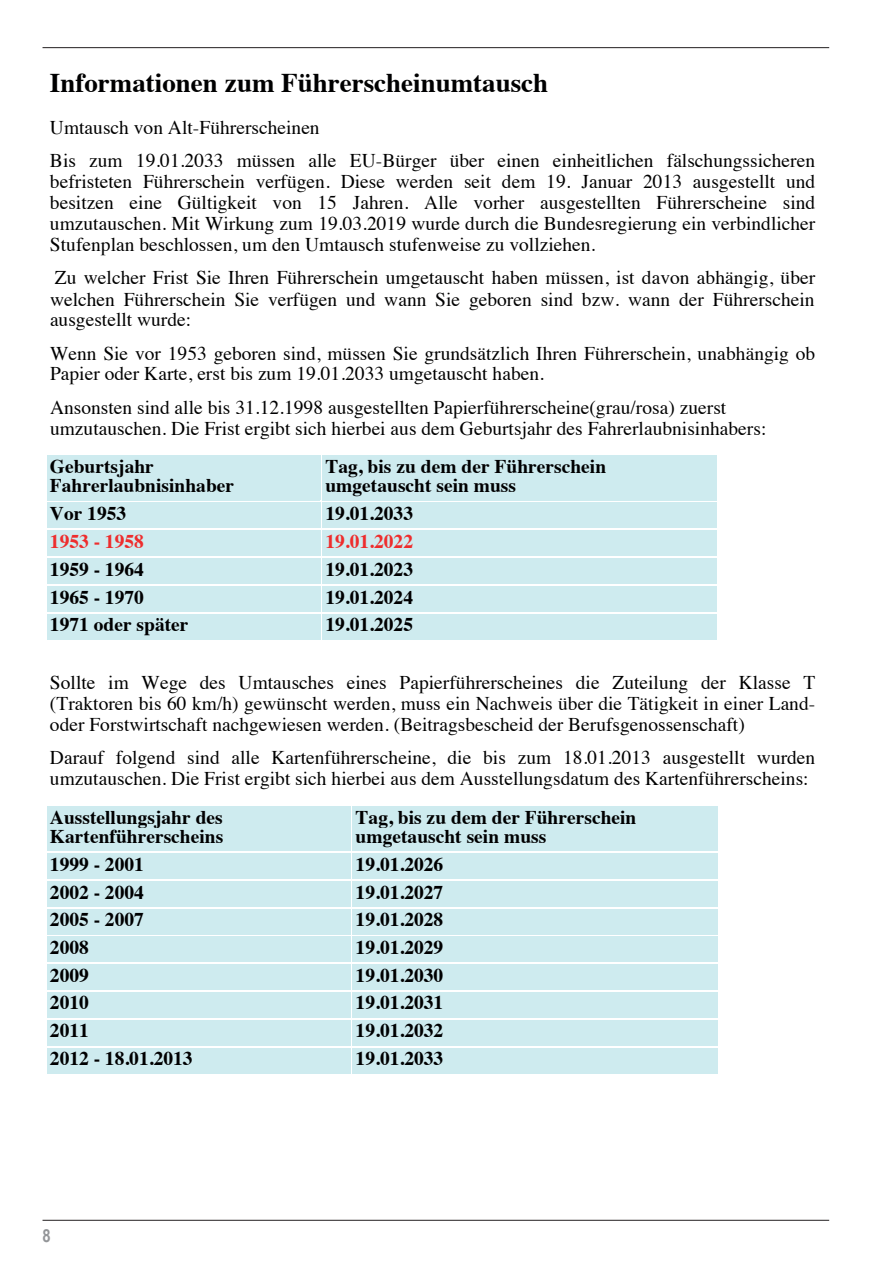
<style>
.page{position:relative;width:893px;height:1263px;background:#fff}
.page>*{position:absolute;margin:0;border:0;box-sizing:border-box;transform-origin:0 0}
.t1{font:700 27px "Times";color:#000001}
.t2{font:19.5px/21px "Times";color:#000001}
.t3{font:700 19.5px/19.5px "Times";color:#000001}
.t4{font:700 19.5px "Times";color:#ee2d2d}
.t5{font:700 18px "Arial Narrow";color:#939598}
</style>
<div class="page">
<hr style="left:43px;top:47px;width:786px;height:1px;background:#231f20">
<hr style="left:43px;top:1220px;width:786px;height:1px;background:#231f20">
<div style="left:47px;top:456px;width:273px;height:44px;background:#ceebef"></div>
<div style="left:322px;top:456px;width:395px;height:44px;background:#ceebef"></div>
<hr style="left:47px;top:498px;width:273px;height:3px;background:#ceebef">
<hr style="left:322px;top:498px;width:395px;height:3px;background:#ceebef">
<div style="left:50px;top:506px;width:267px;height:19px;background:#ceebef"></div>
<div style="left:325px;top:506px;width:390px;height:19px;background:#ceebef"></div>
<hr style="left:47px;top:525px;width:273px;height:3px;background:#ceebef">
<hr style="left:47px;top:503px;width:273px;height:3px;background:#ceebef">
<hr style="left:322px;top:525px;width:395px;height:3px;background:#ceebef">
<hr style="left:322px;top:503px;width:395px;height:3px;background:#ceebef">
<div style="left:50px;top:533px;width:267px;height:20px;background:#ceebef"></div>
<div style="left:325px;top:533px;width:390px;height:20px;background:#ceebef"></div>
<hr style="left:47px;top:553px;width:273px;height:3px;background:#ceebef">
<hr style="left:47px;top:530px;width:273px;height:3px;background:#ceebef">
<hr style="left:322px;top:553px;width:395px;height:3px;background:#ceebef">
<hr style="left:322px;top:530px;width:395px;height:3px;background:#ceebef">
<div style="left:50px;top:561px;width:267px;height:20px;background:#ceebef"></div>
<div style="left:325px;top:561px;width:390px;height:20px;background:#ceebef"></div>
<hr style="left:47px;top:581px;width:273px;height:3px;background:#ceebef">
<hr style="left:47px;top:558px;width:273px;height:3px;background:#ceebef">
<hr style="left:322px;top:581px;width:395px;height:3px;background:#ceebef">
<hr style="left:322px;top:558px;width:395px;height:3px;background:#ceebef">
<div style="left:50px;top:589px;width:267px;height:20px;background:#ceebef"></div>
<div style="left:325px;top:589px;width:390px;height:20px;background:#ceebef"></div>
<hr style="left:47px;top:609px;width:273px;height:2px;background:#ceebef">
<hr style="left:47px;top:586px;width:273px;height:3px;background:#ceebef">
<hr style="left:322px;top:609px;width:395px;height:2px;background:#ceebef">
<hr style="left:322px;top:586px;width:395px;height:3px;background:#ceebef">
<div style="left:50px;top:617px;width:267px;height:19px;background:#ceebef"></div>
<div style="left:325px;top:617px;width:390px;height:19px;background:#ceebef"></div>
<hr style="left:47px;top:636px;width:273px;height:3px;background:#ceebef">
<hr style="left:47px;top:614px;width:273px;height:3px;background:#ceebef">
<hr style="left:322px;top:636px;width:395px;height:3px;background:#ceebef">
<hr style="left:322px;top:614px;width:395px;height:3px;background:#ceebef">
<div style="left:50px;top:809px;width:297px;height:20px;background:#ceebef"></div>
<div style="left:50px;top:829px;width:297px;height:19px;background:#ceebef"></div>
<div style="left:356px;top:809px;width:359px;height:20px;background:#ceebef"></div>
<div style="left:356px;top:829px;width:359px;height:19px;background:#ceebef"></div>
<hr style="left:47px;top:848px;width:303px;height:3px;background:#ceebef">
<hr style="left:47px;top:806px;width:303px;height:3px;background:#ceebef">
<hr style="left:353px;top:848px;width:364px;height:3px;background:#ceebef">
<hr style="left:353px;top:806px;width:364px;height:3px;background:#ceebef">
<div style="left:50px;top:856px;width:297px;height:20px;background:#ceebef"></div>
<div style="left:356px;top:856px;width:359px;height:20px;background:#ceebef"></div>
<hr style="left:47px;top:876px;width:303px;height:3px;background:#ceebef">
<hr style="left:47px;top:853px;width:303px;height:3px;background:#ceebef">
<hr style="left:353px;top:876px;width:364px;height:3px;background:#ceebef">
<hr style="left:353px;top:853px;width:364px;height:3px;background:#ceebef">
<div style="left:47px;top:881px;width:303px;height:25px;background:#ceebef"></div>
<div style="left:352px;top:881px;width:365px;height:25px;background:#ceebef"></div>
<hr style="left:47px;top:904px;width:303px;height:3px;background:#ceebef">
<hr style="left:353px;top:904px;width:364px;height:3px;background:#ceebef">
<div style="left:47px;top:909px;width:303px;height:25px;background:#ceebef"></div>
<div style="left:352px;top:909px;width:365px;height:25px;background:#ceebef"></div>
<div style="left:50px;top:939px;width:297px;height:20px;background:#ceebef"></div>
<div style="left:356px;top:939px;width:359px;height:20px;background:#ceebef"></div>
<hr style="left:47px;top:959px;width:303px;height:3px;background:#ceebef">
<hr style="left:47px;top:937px;width:303px;height:2px;background:#ceebef">
<hr style="left:353px;top:959px;width:364px;height:3px;background:#ceebef">
<hr style="left:353px;top:937px;width:364px;height:2px;background:#ceebef">
<div style="left:50px;top:967px;width:297px;height:20px;background:#ceebef"></div>
<div style="left:356px;top:967px;width:359px;height:20px;background:#ceebef"></div>
<hr style="left:47px;top:987px;width:303px;height:3px;background:#ceebef">
<hr style="left:47px;top:964px;width:303px;height:3px;background:#ceebef">
<hr style="left:353px;top:987px;width:364px;height:3px;background:#ceebef">
<hr style="left:353px;top:964px;width:364px;height:3px;background:#ceebef">
<div style="left:50px;top:995px;width:297px;height:20px;background:#ceebef"></div>
<div style="left:356px;top:995px;width:359px;height:20px;background:#ceebef"></div>
<hr style="left:47px;top:1015px;width:303px;height:3px;background:#ceebef">
<hr style="left:47px;top:992px;width:303px;height:3px;background:#ceebef">
<hr style="left:353px;top:1015px;width:364px;height:3px;background:#ceebef">
<hr style="left:353px;top:992px;width:364px;height:3px;background:#ceebef">
<div style="left:50px;top:1023px;width:297px;height:19px;background:#ceebef"></div>
<div style="left:356px;top:1023px;width:359px;height:19px;background:#ceebef"></div>
<hr style="left:47px;top:1042px;width:303px;height:3px;background:#ceebef">
<hr style="left:47px;top:1020px;width:303px;height:3px;background:#ceebef">
<hr style="left:353px;top:1042px;width:364px;height:3px;background:#ceebef">
<hr style="left:353px;top:1020px;width:364px;height:3px;background:#ceebef">
<div style="left:47px;top:1048px;width:303px;height:25px;background:#ceebef"></div>
<div style="left:352px;top:1048px;width:365px;height:25px;background:#ceebef"></div>
<hr style="left:47px;top:1047px;width:303px;height:3px;background:#ceebef">
<hr style="left:353px;top:1047px;width:364px;height:3px;background:#ceebef">
<h1 class="t1" style="left:50px;top:57px;width:500px">Informationen zum Führerscheinumtausch</h1>
<p class="t2" style="left:50px;top:109px;width:767px;line-height:33.2px">Umtausch von Alt-Führerscheinen<br>Bis zum 19.01.2033 müssen alle EU-Bürger über einen einheitlichen fälschungssicheren</p>
<p class="t2" style="left:50px;top:169px;width:767px;text-align:justify">befristeten Führerschein verfügen. Diese werden seit dem 19. Januar 2013 ausgestellt und besitzen eine Gültigkeit von 15 Jahren. Alle vorher ausgestellten Führerscheine sind umzutauschen. Mit Wirkung zum 19.03.2019 wurde durch die Bundesregierung ein verbindlicher Stufenplan beschlossen, um den Umtausch stufenweise zu vollziehen.</p>
<p class="t2" style="left:50px;top:266px;width:767px;text-align:justify">Zu welcher Frist Sie Ihren Führerschein umgetauscht haben müssen, ist davon abhängig, über welchen Führerschein Sie verfügen und wann Sie geboren sind bzw. wann der Führerschein ausgestellt wurde:</p>
<p class="t2" style="left:50px;top:341px;width:767px">Wenn Sie vor 1953 geboren sind, müssen Sie grundsätzlich Ihren Führerschein, unabhängig ob<br>Papier oder Karte, erst bis zum 19.01.2033 umgetauscht haben.</p>
<p class="t2" style="left:50px;top:395px;width:718px">Ansonsten sind alle bis 31.12.1998 ausgestellten Papierführerscheine(grau/rosa) zuerst umzutauschen. Die Frist ergibt sich hierbei aus dem Geburtsjahr des Fahrerlaubnisinhabers:</p>
<p class="t3" style="left:50px;top:454px;width:186px">Geburtsjahr<br>Fahrerlaubnisinhaber</p>
<p class="t3" style="left:325px;top:454px;width:282px">Tag, bis zu dem der Führerschein umgetauscht sein muss</p>
<p class="t3" style="left:50px;top:502px;width:78px">Vor 1953</p>
<p class="t3" style="left:325px;top:502px;width:89px">19.01.2033</p>
<p class="t4" style="left:50px;top:523px;width:95px">1953 - 1958</p>
<p class="t4" style="left:325px;top:523px;width:89px">19.01.2022</p>
<p class="t3" style="left:50px;top:557px;width:95px">1959 - 1964</p>
<p class="t3" style="left:325px;top:557px;width:89px">19.01.2023</p>
<p class="t3" style="left:50px;top:585px;width:95px">1965 - 1970</p>
<p class="t3" style="left:325px;top:585px;width:89px">19.01.2024</p>
<p class="t3" style="left:50px;top:613px;width:140px">1971 oder später</p>
<p class="t3" style="left:325px;top:613px;width:89px">19.01.2025</p>
<p class="t2" style="left:50px;top:670px;width:767px;text-align:justify">Sollte im Wege des Umtausches eines Papierführerscheines die Zuteilung der Klasse T (Traktoren bis 60 km/h) gewünscht werden, muss ein Nachweis über die Tätigkeit in einer Land&shy;oder Forstwirtschaft nachgewiesen werden. (Beitragsbescheid der Berufsgenossenschaft)</p>
<p class="t2" style="left:50px;top:745px;width:767px">Darauf folgend sind alle Kartenführerscheine, die bis zum 18.01.2013 ausgestellt wurden umzutauschen. Die Frist ergibt sich hierbei aus dem Ausstellungsdatum des Kartenführerscheins:</p>
<p class="t3" style="left:50px;top:805px;width:175px">Ausstellungsjahr des<br>Kartenführerscheins</p>
<p class="t3" style="left:356px;top:805px;width:282px">Tag, bis zu dem der Führerschein umgetauscht sein muss</p>
<p class="t3" style="left:50px;top:852px;width:95px">1999 - 2001</p>
<p class="t3" style="left:356px;top:852px;width:89px">19.01.2026</p>
<p class="t3" style="left:50px;top:880px;width:95px">2002 - 2004</p>
<p class="t3" style="left:356px;top:880px;width:89px">19.01.2027</p>
<p class="t3" style="left:50px;top:908px;width:95px">2005 - 2007</p>
<p class="t3" style="left:356px;top:908px;width:89px">19.01.2028</p>
<p class="t3" style="left:50px;top:935px;width:40px">2008</p>
<p class="t3" style="left:356px;top:935px;width:89px">19.01.2029</p>
<p class="t3" style="left:50px;top:963px;width:40px">2009</p>
<p class="t3" style="left:356px;top:963px;width:89px">19.01.2030</p>
<p class="t3" style="left:50px;top:991px;width:40px">2010</p>
<p class="t3" style="left:356px;top:991px;width:89px">19.01.2031</p>
<p class="t3" style="left:50px;top:1019px;width:40px">2011</p>
<p class="t3" style="left:356px;top:1019px;width:89px">19.01.2032</p>
<p class="t3" style="left:50px;top:1047px;width:144px">2012 - 18.01.2013</p>
<p class="t3" style="left:356px;top:1047px;width:89px">19.01.2033</p>
<p class="t5" style="left:43px;top:1222px;width:10px">8</p>
</div>
